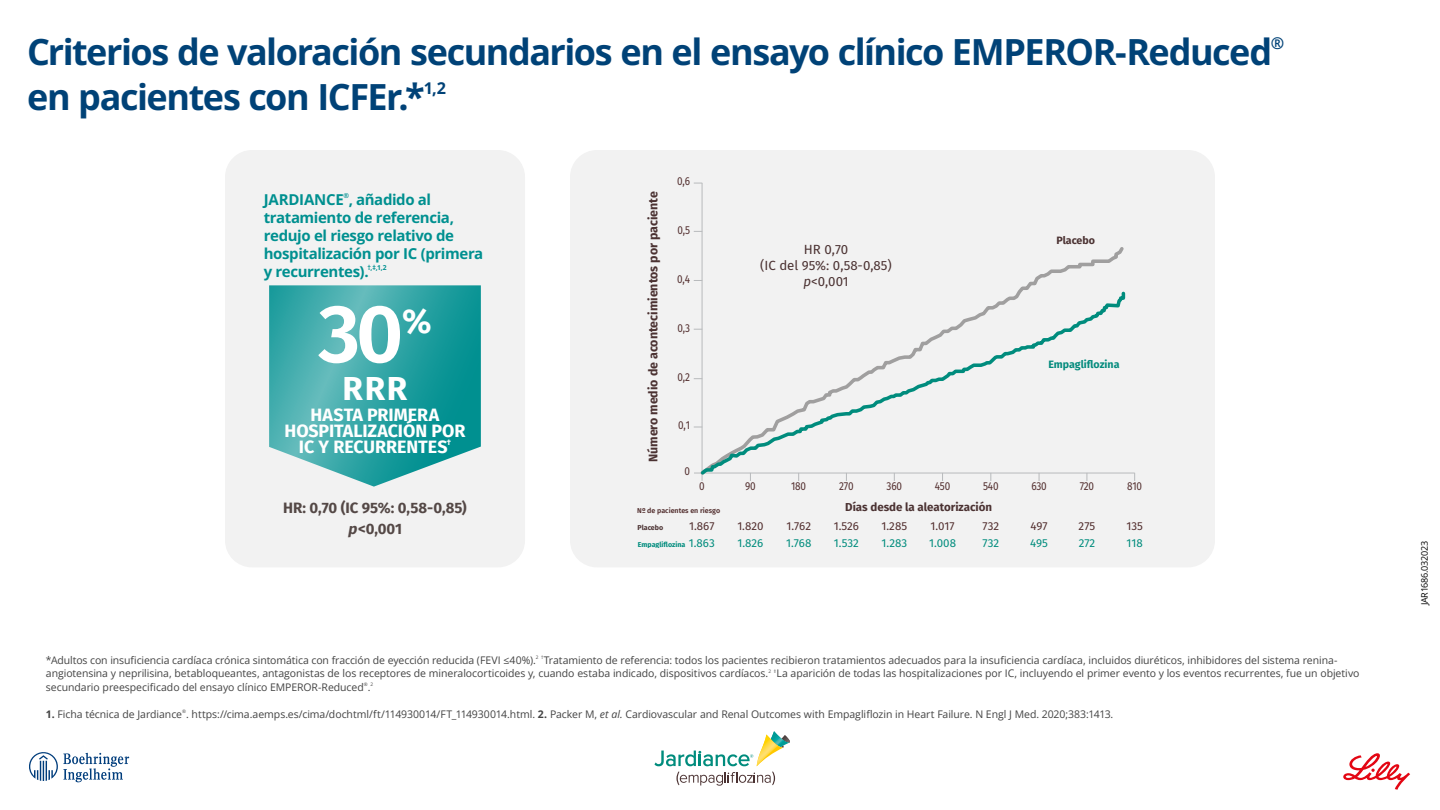
<style>
.page{position:relative;width:1440px;height:810px;background:#fff}
.page>*{position:absolute;margin:0;border:0;box-sizing:border-box;transform-origin:0 0}
.t1{font:600 81.9px "Fira Sans";color:#fff}
.t2{font:700 36px/45px "Open Sans";letter-spacing:-.04em;color:#004277}
.t3{font:700 34.35px "Fira Sans";color:#fff}
.t4{font:700 33.15px "Fira Sans";color:#fff}
.t5{font:700 17.85px/15.9px "Fira Sans";letter-spacing:-.005em;color:#fff;text-align:center}
.t6{font:700 15px/18px "Open Sans";letter-spacing:-.025em;color:#009090}
.t7{font:700 15px/21px "Fira Sans";letter-spacing:-.005em;color:#544846;text-align:center}
.t8{font:13.27px/15.9px "Fira Sans";color:#4b3232;text-align:center}
.t9{font:700 12.38px "Fira Sans";color:#4b3232}
.t10{font:11.55px "Fira Sans";color:#522e2e;scale:.87 1}
.t11{font:11.55px "Fira Sans";color:#522e2e}
.t12{font:11.55px "Fira Sans";color:#008c7d}
.t13{font:700 11.55px "Fira Sans";color:#4b3232}
.t14{font:700 10.65px "Fira Sans";color:#048b7d}
.t15{font:700 10.65px "Fira Sans";color:#4b3232}
.t16{font:10.5px/13.5px "Open Sans";letter-spacing:-.005em;color:#434343}
.t17{font:9px "Open Sans";letter-spacing:-.025em;color:#000}
.t18{font:700 8.02px "Fira Sans";color:#fff}
.t19{font:600 7.05px "Fira Sans";color:#522e2e}
.t20{font:700 7.05px "Fira Sans";color:#008c7d}
.t21{font:700 7.05px "Fira Sans";letter-spacing:-.005em;color:#4b3232}
.t22{font:700 6.75px "Open Sans";color:#009090}
.t23{font:4.72px "Open Sans";color:#434343}
.s1{font-style:italic}
.s2{font-size:10.5px}
.s3{font-weight:700}
</style>
<div class="page">
<svg style="left:29px;top:752px;width:100px;height:31px"></svg>
<svg style="left:1343px;top:753px;width:67px;height:37px"></svg>
<svg style="left:654px;top:731px;width:136px;height:55px"></svg>
<div style="left:225px;top:150px;width:300px;height:417px;background:#f2f2f2;border-radius:27px"></div>
<svg style="left:269px;top:285px;width:212px;height:202px;background:#44acad"></svg>
<div style="left:570px;top:150px;width:645px;height:417px;background:#f2f2f2;border-radius:27px"></div>
<hr style="left:702px;top:183px;width:1px;height:298px;background:#b8babc">
<hr style="left:694px;top:473px;width:441px;height:1px;background:#b8babc">
<svg style="left:699px;top:244px;width:425px;height:46px"></svg>
<svg style="left:698px;top:290px;width:429px;height:188px"></svg>
<h2 class="t2" style="left:27px;top:29px;width:1259px">Criterios de valoración secundarios en el ensayo clínico EMPEROR-Reduced<sup>® </sup>en pacientes con ICFEr.*<sup>1,2</sup></h2>
<p class="t22" style="left:343px;top:191px;width:7px">®</p>
<h3 class="t6" style="left:264px;top:208px;width:221px">tratamiento de referencia, redujo el riesgo relativo de hospitalización por IC (primera y recurrentes).</h3>
<h3 class="t6" style="left:264px;top:190px;width:169px">JARDIANCE , añadido al</h3>
<p class="t22" style="left:368px;top:263px;width:21px">†,‡,1,2</p>
<h1 class="t1" style="left:318px;top:266px;width:87px">30</h1>
<h3 class="t3" style="left:402px;top:292px;width:31px">%</h3>
<h3 class="t4" style="left:343px;top:360px;width:66px">RRR</h3>
<h3 class="t5" style="left:285px;top:405px;width:182px">HASTA PRIMERA<br>HOSPITALIZACIÓN POR<br>IC Y RECURRENTES</h3>
<p class="t18" style="left:447px;top:435px;width:6px">†</p>
<h3 class="t7" style="left:283px;top:496px;width:185px">HR: 0,70 (IC 95%: 0,58-0,85) <span class="s1">p</span>&lt;0,001</h3>
<p class="t9" style="left:643px;top:462px;width:273px;rotate:-90deg">Número medio de acontecimientos por paciente</p>
<p class="t10" style="left:677px;top:173px;width:16px">0,6</p>
<p class="t10" style="left:678px;top:221px;width:16px">0,5</p>
<p class="t10" style="left:677px;top:270px;width:16px">0,4</p>
<p class="t10" style="left:678px;top:319px;width:16px">0,3</p>
<p class="t10" style="left:678px;top:368px;width:16px">0,2</p>
<p class="t10" style="left:678px;top:417px;width:15px">0,1</p>
<p class="t10" style="left:685px;top:462px;width:8px">0</p>
<p class="t8" style="left:760px;top:241px;width:133px">HR 0,70<br>(IC del 95%: 0,58-0,85) <span class="s1">p</span>&lt;0,001</p>
<p class="t15" style="left:1057px;top:232px;width:40px">Placebo</p>
<p class="t14" style="left:1048px;top:355px;width:73px">Empagliflozina</p>
<p class="t10" style="left:699px;top:477px;width:8px">0</p>
<p class="t10" style="left:745px;top:477px;width:14px">90</p>
<p class="t10" style="left:791px;top:477px;width:19px">180</p>
<p class="t10" style="left:839px;top:477px;width:18px">270</p>
<p class="t10" style="left:887px;top:477px;width:19px">360</p>
<p class="t10" style="left:935px;top:477px;width:19px">450</p>
<p class="t10" style="left:983px;top:477px;width:19px">540</p>
<p class="t10" style="left:1031px;top:477px;width:19px">630</p>
<p class="t10" style="left:1080px;top:477px;width:18px">720</p>
<p class="t10" style="left:1127px;top:477px;width:19px">810</p>
<p class="t11" style="left:689px;top:517px;width:27px">1.867</p>
<p class="t11" style="left:737px;top:517px;width:28px">1.820</p>
<p class="t11" style="left:786px;top:517px;width:26px">1.762</p>
<p class="t11" style="left:834px;top:517px;width:27px">1.526</p>
<p class="t11" style="left:882px;top:517px;width:27px">1.285</p>
<p class="t11" style="left:930px;top:517px;width:26px">1.017</p>
<p class="t11" style="left:983px;top:517px;width:18px">732</p>
<p class="t11" style="left:1030px;top:517px;width:19px">497</p>
<p class="t11" style="left:1079px;top:517px;width:18px">275</p>
<p class="t11" style="left:1126px;top:517px;width:18px">135</p>
<p class="t12" style="left:689px;top:534px;width:27px">1.863</p>
<p class="t12" style="left:737px;top:534px;width:27px">1.826</p>
<p class="t12" style="left:786px;top:534px;width:27px">1.768</p>
<p class="t12" style="left:834px;top:534px;width:26px">1.532</p>
<p class="t12" style="left:882px;top:534px;width:27px">1.283</p>
<p class="t12" style="left:929px;top:534px;width:28px">1.008</p>
<p class="t12" style="left:983px;top:534px;width:18px">732</p>
<p class="t12" style="left:1030px;top:534px;width:19px">495</p>
<p class="t12" style="left:1079px;top:534px;width:18px">272</p>
<p class="t12" style="left:1127px;top:534px;width:18px">118</p>
<p class="t13" style="left:845px;top:497px;width:148px">Días desde la aleatorización</p>
<p class="t19" style="left:637px;top:505px;width:84px">Nº de pacientes en riesgo</p>
<p class="t21" style="left:638px;top:521px;width:27px">Placebo</p>
<p class="t20" style="left:638px;top:538px;width:49px">Empagliflozina</p>
<p class="t16" style="left:46px;top:653px;width:1315px">*Adultos con insuficiencia cardíaca crónica sintomática con fracción de eyección reducida (FEVI ≤40%).<sup>2</sup> <sup>†</sup>Tratamiento de referencia: todos los pacientes recibieron tratamientos adecuados para la insuficiencia cardíaca, incluidos diuréticos, inhibidores del sistema renina&shy;angiotensina y neprilisina, betabloqueantes, antagonistas de los receptores de mineralocorticoides y, cuando estaba indicado, dispositivos cardíacos.<sup>2</sup> <sup>‡</sup>La aparición de todas las hospitalizaciones por IC, incluyendo el primer evento y los eventos recurrentes, fue un objetivo secundario preespecificado del ensayo clínico EMPEROR-Reduced</p>
<p class="t23" style="left:364px;top:681px;width:11px">®<span class="s2">.</span>2</p>
<p class="t16" style="left:46px;top:707px;width:1069px"><span class="s3">1.</span> Ficha técnica de Jardiance<sup>®</sup>. https://cima.aemps.es/cima/dochtml/ft/114930014/FT_114930014.html. <span class="s3">2.</span> Packer M, <span class="s1">et al.</span> Cardiovascular and Renal Outcomes with Empagliflozin in Heart Failure. N Engl J Med. 2020;383:1413.</p>
<p class="t17" style="left:1418px;top:605px;width:66px;rotate:-90deg">JAR1686.032023</p>
</div>
